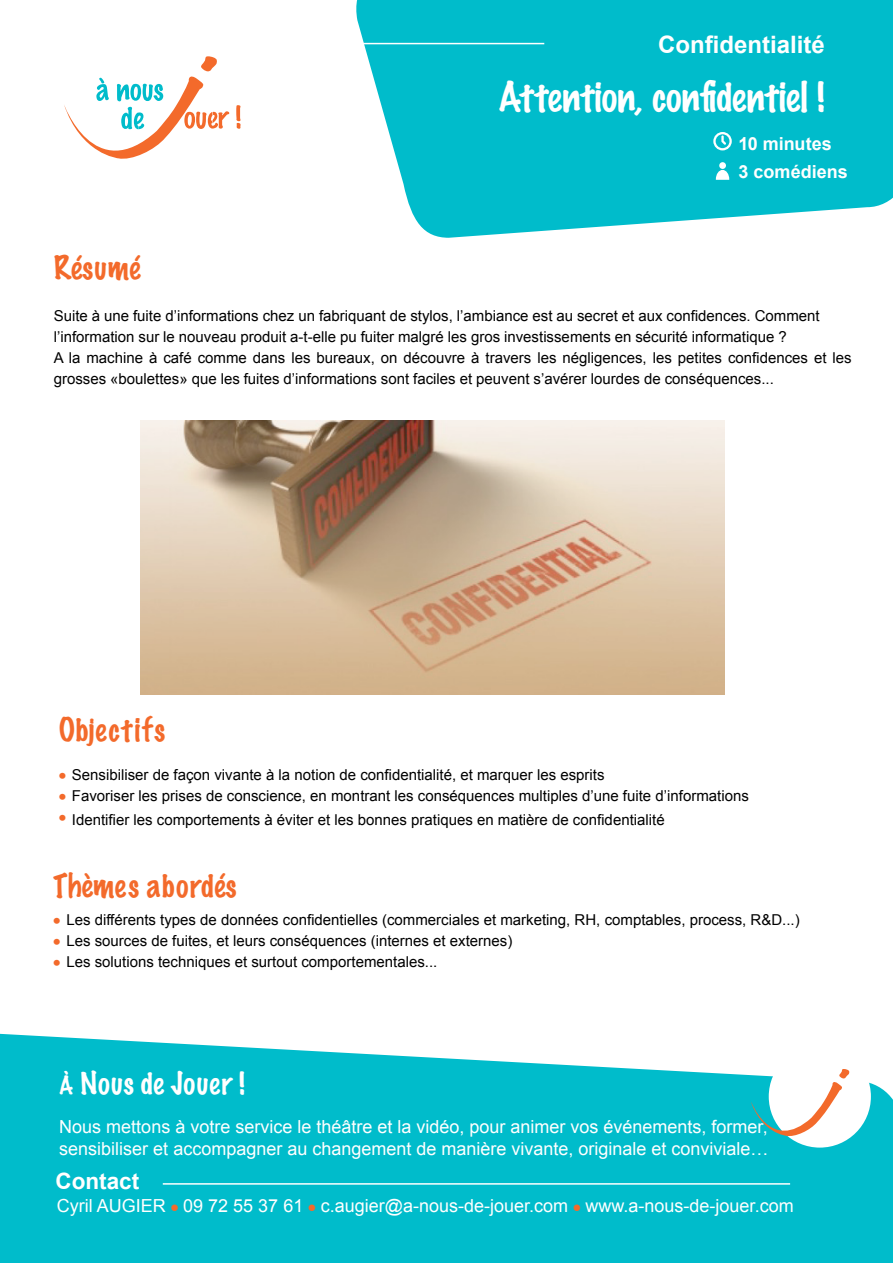
<style>
.page{position:relative;width:893px;height:1263px;background:#fff}
.page>*{position:absolute;margin:0;border:0;box-sizing:border-box;transform-origin:0 0}
.t1{font:100 37.5px "Marker Felt";color:#fff}
.t2{font:100 30px "Marker Felt";color:#f36a2b}
.t3{font:100 30px "Marker Felt";letter-spacing:.045em;color:#f36a2b}
.t4{font:100 30px "Marker Felt";letter-spacing:.02em;color:#f36a2b}
.t5{font:100 28.5px "Marker Felt";letter-spacing:.025em;color:#fff}
.t6{font:700 24px "Arial";color:#fff}
.t7{font:700 22.5px "Arial";color:#fff}
.t8{font:18px/21.6px "Arial";color:#fff}
.t9{font:700 18px/27.2px "Arial";color:#fff}
.t10{font:15px/21px "Arial";color:#000}
.s1{font-weight:700;font-size:21px;color:#f36a2b}
.s2{font-size:15px;color:#f36a2b}
</style>
<div class="page">
<svg style="left:356px;top:0;width:537px;height:238px;background:#1dc3d0"></svg>
<svg style="left:64px;top:56px;width:177px;height:103px"></svg>
<svg style="left:0;top:1033px;width:893px;height:230px;background:#1bc3d0"></svg>
<hr style="left:163px;top:1183px;width:627px;height:1px;background:#fff">
<div style="left:769px;top:1045px;width:102px;height:102px;background:#fff;border-radius:50%"></div>
<svg style="left:750px;top:1069px;width:99px;height:86px"></svg>
<hr style="left:344px;top:43px;width:200px;height:1px;background:#fff">
<svg style="left:716px;top:162px;width:13px;height:18px"></svg>
<svg style="left:713px;top:132px;width:19px;height:18px"></svg>
<img style="left:140px;top:421px;width:584px;height:273px">
<h3 class="t6" style="left:658px;top:29px;width:168px">Confidentialité</h3>
<h1 class="t1" style="left:498px;top:67px;width:328px">Attention, confidentiel !</h1>
<p class="t9" style="left:738px;top:131px;width:111px">10 minutes<br>3 comédiens</p>
<h2 class="t4" style="left:54px;top:243px;width:88px">Résumé</h2>
<p class="t10" style="left:54px;top:305px;width:799px">Suite à une fuite d’informations chez un fabriquant de stylos, l’ambiance est au secret et aux confidences. Comment l’information sur le nouveau produit a-t-elle pu fuiter malgré les gros investissements en sécurité informatique ?<br>A la machine à café comme dans les bureaux, on découvre à travers les négligences, les petites confidences et les grosses «boulettes» que les fuites d’informations sont faciles et peuvent s’avérer lourdes de conséquences...</p>
<h2 class="t3" style="left:59px;top:705px;width:108px">Objectifs</h2>
<p class="t10" style="left:59px;top:764px;width:547px"><span class="s1">•</span> Sensibiliser de façon vivante à la notion de confidentialité, et marquer les esprits</p>
<p class="t10" style="left:59px;top:785px;width:692px"><span class="s1">•</span> Favoriser les prises de conscience, en montrant les conséquences multiples d’une fuite d’informations</p>
<p class="t10" style="left:59px;top:809px;width:607px"><span class="s1">•</span> Identifier les comportements à éviter et les bonnes pratiques en matière de confidentialité</p>
<h2 class="t2" style="left:53px;top:861px;width:185px">Thèmes abordés</h2>
<p class="t10" style="left:53px;top:910px;width:748px"><span class="s1">•</span> Les différents types de données confidentielles (commerciales et marketing, RH, comptables, process, R&amp;D...)</p>
<p class="t10" style="left:53px;top:931px;width:461px"><span class="s1">•</span> Les sources de fuites, et leurs conséquences (internes et externes)</p>
<p class="t10" style="left:53px;top:952px;width:386px"><span class="s1">•</span> Les solutions techniques et surtout comportementales...</p>
<h3 class="t5" style="left:59px;top:1060px;width:187px">À Nous de Jouer !</h3>
<p class="t8" style="left:59px;top:1116px;width:711px">Nous mettons à votre service le théâtre et la vidéo, pour animer vos événements, former, sensibiliser et accompagner au changement de manière vivante, originale et conviviale…</p>
<h3 class="t7" style="left:55px;top:1166px;width:85px">Contact</h3>
<p class="t8" style="left:57px;top:1195px;width:738px">Cyril AUGIER <span class="s2">●</span> 09 72 55 37 61 <span class="s2">●</span> c.augier@a-nous-de-jouer.com <span class="s2">●</span> www.a-nous-de-jouer.com</p>
</div>
